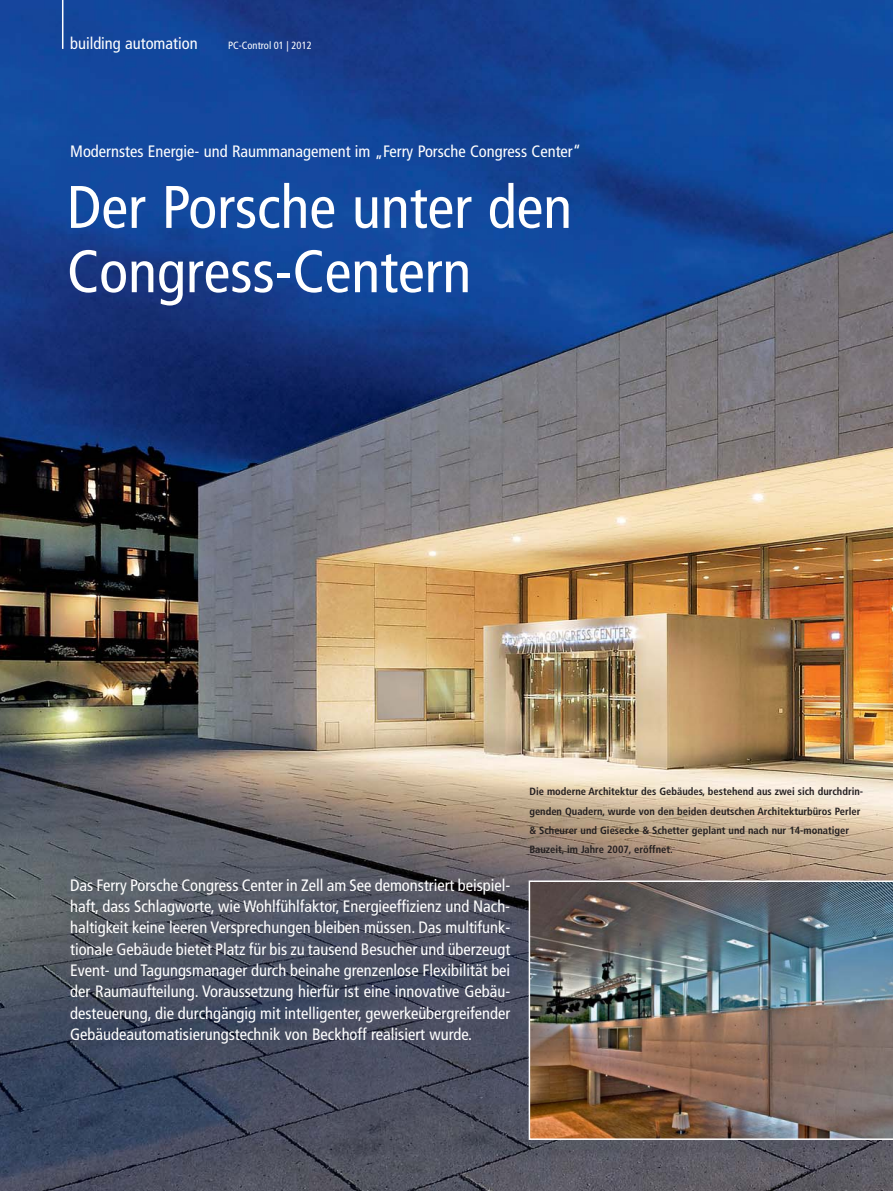
<style>
.page{position:relative;width:893px;height:1191px;background:#fff}
.page>*{position:absolute;margin:0;border:0;box-sizing:border-box;transform-origin:0 0}
.t1{font:condensed 60px/64.3px "Frutiger LT Pro";color:#fff}
.t2{font:condensed 16.5px/21.3px "Frutiger LT Pro";color:#fff;text-align:justify}
.t3{font:700 condensed 10.5px/19.2px "Frutiger LT Pro";color:#231f20}
.t4{font:condensed 10.5px "Frutiger LT Pro";color:#fff}
</style>
<div class="page">
<img style="left:0;top:0;width:893px;height:1190px">
<img style="left:529px;top:880px;width:364px;height:260px">
<hr style="left:62px;top:0;width:1px;height:49px;background:#fff">
<p class="t2" style="left:70px;top:34px;width:129px">building automation</p>
<p class="t4" style="left:228px;top:41px;width:85px">PC-Control 01 | 2012</p>
<p class="t2" style="left:70px;top:142px;width:512px">Modernstes Energie- und Raummanagement im „Ferry Porsche Congress Center“</p>
<h1 class="t1" style="left:67px;top:182px;width:507px">Der Porsche unter den<br>Congress-Centern</h1>
<p class="t2" style="left:70px;top:876px;width:442px">Das Ferry Porsche Congress Center in Zell am See demonstriert beispiel&shy;haft, dass Schlagworte, wie Wohlfühlfaktor, Energieeffizienz und Nach&shy;haltigkeit keine leeren Versprechungen bleiben müssen. Das multifunk&shy;tionale Gebäude bietet Platz für bis zu tausend Besucher und überzeugt Event- und Tagungsmanager durch beinahe grenzenlose Flexibilität bei der Raumaufteilung. Voraussetzung hierfür ist eine innovative Gebäu&shy;desteuerung, die durchgängig mit intelligenter, gewerkeübergreifender Gebäudeautomatisierungstechnik von Beckhoff realisiert wurde.</p>
<p class="t3" style="left:529px;top:783px;width:335px">Die moderne Architektur des Gebäudes, bestehend aus zwei sich durchdrin&shy;genden Quadern, wurde von den beiden deutschen Architekturbüros Perler &amp; Scheurer und Giesecke &amp; Schetter geplant und nach nur 14-monatiger Bauzeit, im Jahre 2007, eröffnet.</p>
</div>
